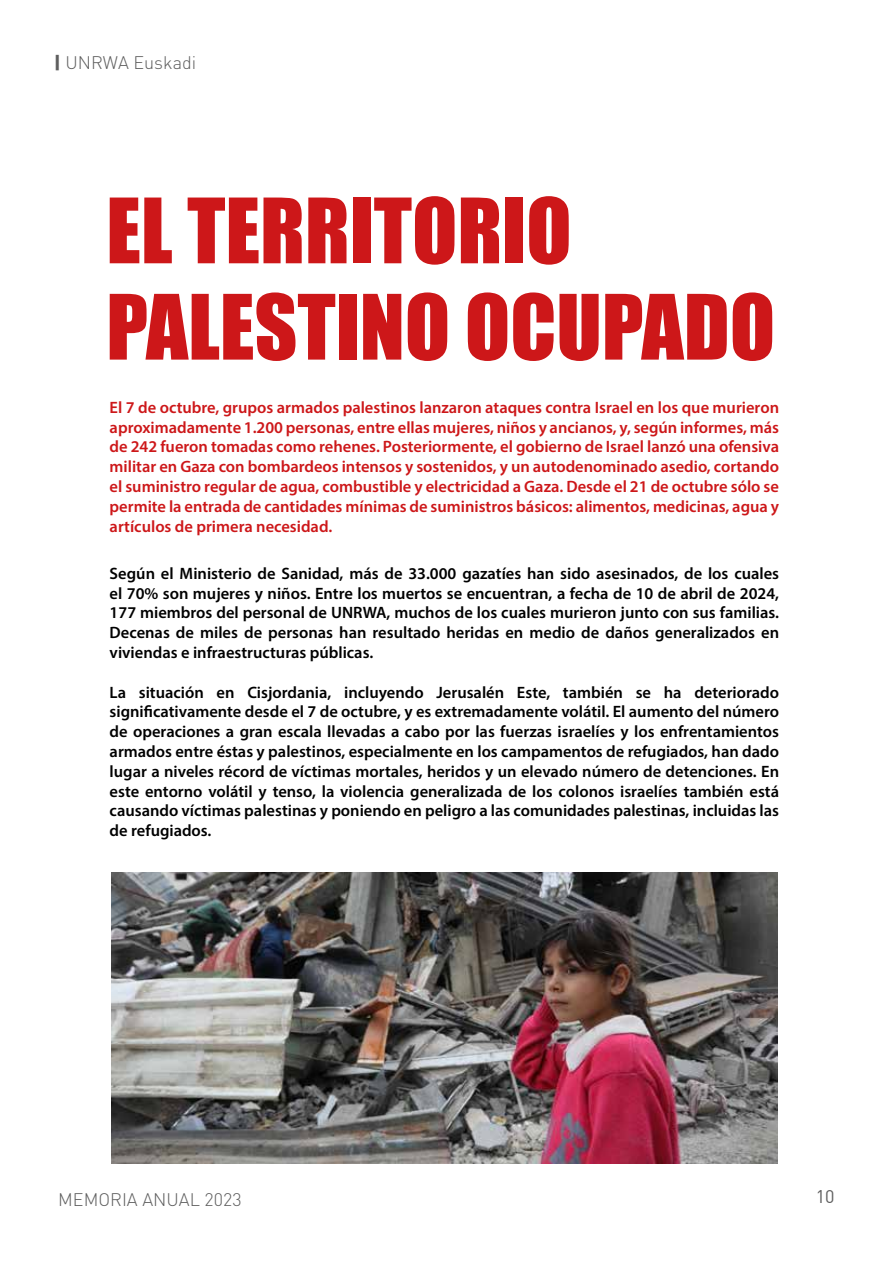
<style>
.page{position:relative;width:893px;height:1263px;background:#fff}
.page>*{position:absolute;margin:0;border:0;box-sizing:border-box;transform-origin:0 0}
.t1{font:83.1px/96.3px "Impact";color:#cd1719}
.t2{font:300 18px "DIN";color:#5e5e5e}
.t3{font:18px "DIN";color:#5e5e5e}
.t4{font:600 16.5px/19.8px "Myriad Pro";color:#000;text-align:justify}
.t5{font:600 16.5px/19.8px "Myriad Pro";color:#cd1719;text-align:justify}
.s1{font-weight:900}
</style>
<div class="page">
<img style="left:111px;top:873px;width:666px;height:291px">
<p class="t2" style="left:54px;top:51px;width:144px"><span class="s1">|</span> UNRWA Euskadi</p>
<h1 class="t1" style="left:106px;top:180px;width:670px">EL TERRITORIO<br>PALESTINO OCUPADO</h1>
<p class="t5" style="left:110px;top:397px;width:671px">El 7 de octubre, grupos armados palestinos lanzaron ataques contra Israel en los que murieron aproximadamente 1.200 personas, entre ellas mujeres, niños y ancianos, y, según informes, más de 242 fueron tomadas como rehenes. Posteriormente, el gobierno de Israel lanzó una ofensiva militar en Gaza con bombardeos intensos y sostenidos, y un autodenominado asedio, cortando el suministro regular de agua, combustible y electricidad a Gaza. Desde el 21 de octubre sólo se permite la entrada de cantidades mínimas de suministros básicos: alimentos, medicinas, agua y artículos de primera necesidad.</p>
<p class="t4" style="left:110px;top:563px;width:671px">Según el Ministerio de Sanidad, más de 33.000 gazatíes han sido asesinados, de los cuales el 70% son mujeres y niños. Entre los muertos se encuentran, a fecha de 10 de abril de 2024, 177 miembros del personal de UNRWA, muchos de los cuales murieron junto con sus familias.<br>Decenas de miles de personas han resultado heridas en medio de daños generalizados en viviendas e infraestructuras públicas.</p>
<p class="t4" style="left:110px;top:682px;width:671px">La situación en Cisjordania, incluyendo Jerusalén Este, también se ha deteriorado significativamente desde el 7 de octubre, y es extremadamente volátil. El aumento del número de operaciones a gran escala llevadas a cabo por las fuerzas israelíes y los enfrentamientos armados entre éstas y palestinos, especialmente en los campamentos de refugiados, han dado lugar a niveles récord de víctimas mortales, heridos y un elevado número de detenciones. En este entorno volátil y tenso, la violencia generalizada de los colonos israelíes también está causando víctimas palestinas y poniendo en peligro a las comunidades palestinas, incluidas las de refugiados.</p>
<p class="t2" style="left:58px;top:1189px;width:185px">MEMORIA ANUAL 2023</p>
<p class="t3" style="left:816px;top:1185px;width:20px">10</p>
</div>
